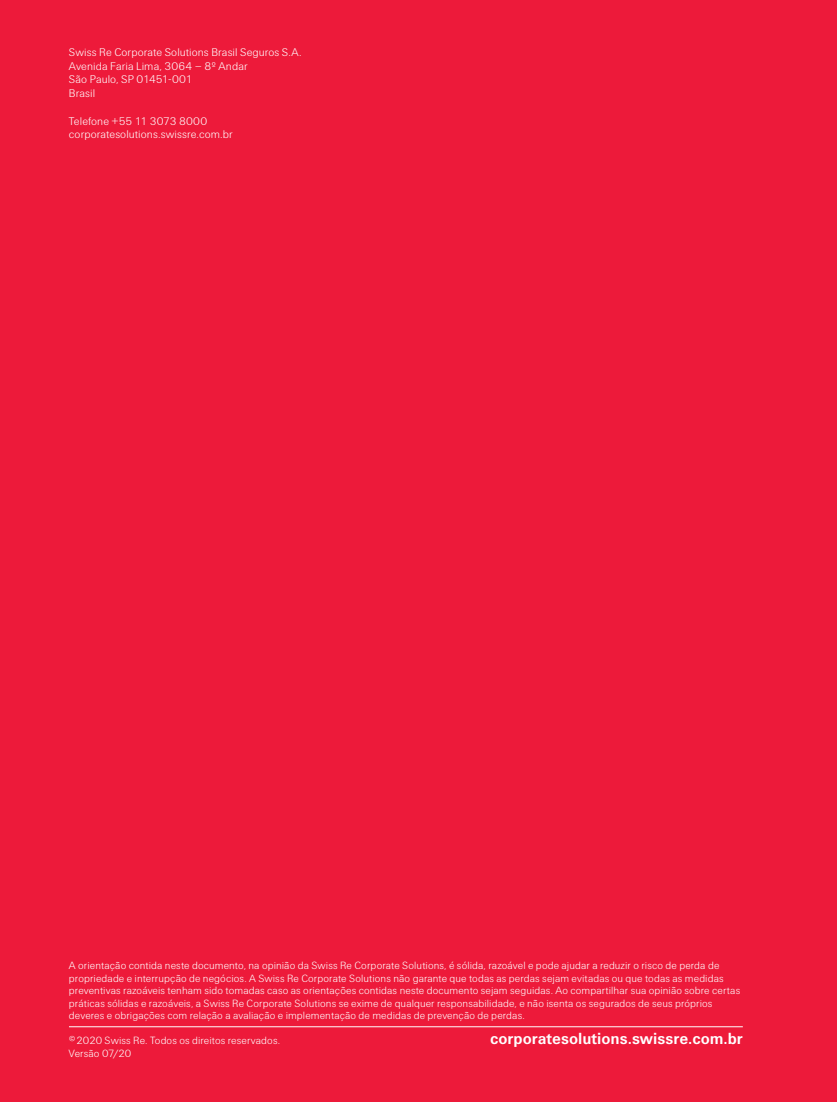
<style>
.page{position:relative;width:837px;height:1102px;background:#fff}
.page>*{position:absolute;margin:0;border:0;box-sizing:border-box;transform-origin:0 0}
.t1{font:700 16.25px "Swiss Re Sans OT";color:#fff}
.t2{font:300 11.25px/13.8px "Swiss Re Sans OT";letter-spacing:.005em;color:#fff}
.t3{font:300 10.62px/12.5px "Swiss Re Sans OT";letter-spacing:.01em;color:#fff}
</style>
<div class="page">
<div style="left:0;top:0;width:836px;height:1102px;background:#ed1a3a"></div>
<hr style="left:69px;top:1027px;width:673px;height:1px;background:#fff">
<p class="t2" style="left:69px;top:45px;width:234px">Swiss Re Corporate Solutions Brasil Seguros S.A.<br>Avenida Faria Lima, 3064 – 8º Andar<br>São Paulo, SP 01451-001<br>Brasil</p>
<p class="t2" style="left:69px;top:114px;width:165px">Telefone +55 11 3073 8000 corporatesolutions.swissre.com.br</p>
<p class="t3" style="left:69px;top:960px;width:672px">A orientação contida neste documento, na opinião da Swiss Re Corporate Solutions, é sólida, razoável e pode ajudar a reduzir o risco de perda de propriedade e interrupção de negócios. A Swiss Re Corporate Solutions não garante que todas as perdas sejam evitadas ou que todas as medidas preventivas razoáveis tenham sido tomadas caso as orientações contidas neste documento sejam seguidas. Ao compartilhar sua opinião sobre certas práticas sólidas e razoáveis, a Swiss Re Corporate Solutions se exime de qualquer responsabilidade, e não isenta os segurados de seus próprios deveres e obrigações com relação a avaliação e implementação de medidas de prevenção de perdas.</p>
<p class="t3" style="left:69px;top:1035px;width:213px">©2020 Swiss Re. Todos os direitos reservados.</p>
<h1 class="t1" style="left:490px;top:1029px;width:254px">corporatesolutions.swissre.com.br</h1>
<p class="t3" style="left:69px;top:1047px;width:64px">Versão 07/20</p>
</div>
